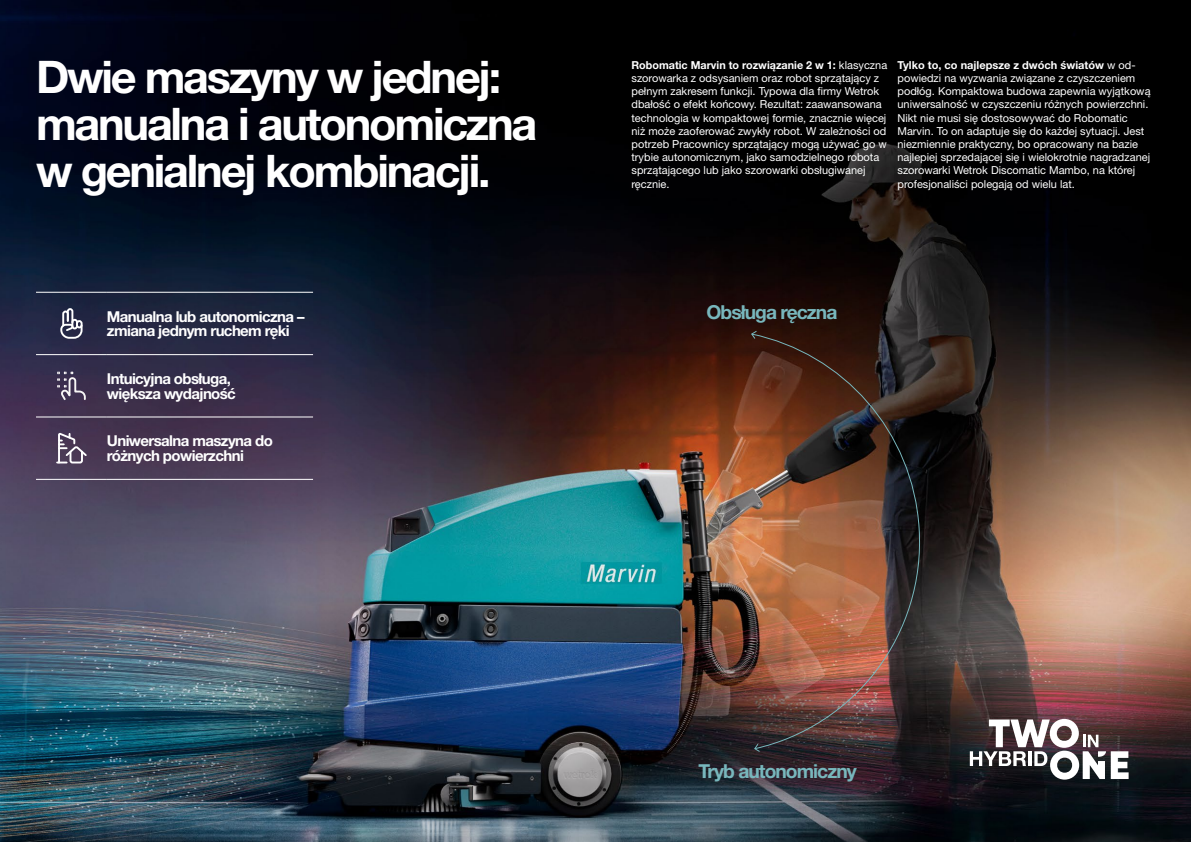
<style>
.page{position:relative;width:1191px;height:842px;background:#fff}
.page>*{position:absolute;margin:0;border:0;box-sizing:border-box;transform-origin:0 0}
.t1{font:700 45px/47px "Helvetica Neue LT Pro";letter-spacing:-.05em;color:#fff}
.t2{font:700 19.2px "Helvetica Neue LT Pro";letter-spacing:-.05em;color:#78b7bd}
.t3{font:700 15px/15px "Helvetica Neue LT Pro";letter-spacing:-.04em;color:#fff}
.t4{font:11px/13.2px "Helvetica Neue LT Pro";color:#fff}
.s1{font-weight:700}
</style>
<div class="page">
<img style="left:0;top:0;width:1191px;height:842px">
<img style="left:750px;top:333px;width:175px;height:417px">
<svg style="left:753px;top:743px;width:8px;height:10px"></svg>
<svg style="left:750px;top:330px;width:8px;height:10px"></svg>
<svg style="left:969px;top:719px;width:159px;height:61px"></svg>
<hr style="left:36px;top:292px;width:71px;height:1px;background:#fff">
<hr style="left:107px;top:292px;width:206px;height:1px;background:#fff">
<hr style="left:36px;top:354px;width:71px;height:1px;background:#fff">
<hr style="left:107px;top:354px;width:206px;height:1px;background:#fff">
<hr style="left:36px;top:417px;width:71px;height:1px;background:#fff">
<hr style="left:107px;top:417px;width:206px;height:1px;background:#fff">
<hr style="left:36px;top:479px;width:71px;height:1px;background:#fff">
<hr style="left:107px;top:479px;width:206px;height:1px;background:#fff">
<svg style="left:60px;top:308px;width:23px;height:31px"></svg>
<svg style="left:56px;top:370px;width:31px;height:31px"></svg>
<svg style="left:57px;top:433px;width:30px;height:30px"></svg>
<p class="t1" style="left:36px;top:53px;width:467px">Dwie maszyny w jednej:</p>
<p class="t1" style="left:36px;top:100px;width:503px">manualna i autonomiczna w genialnej kombinacji.</p>
<p class="t4" style="left:631px;top:58px;width:257px"><span class="s1">Robomatic Marvin to rozwiązanie 2 w 1:</span> klasyczna szorowarka z odsysaniem oraz robot sprzątający z pełnym zakresem funkcji. Typowa dla firmy Wetrok dbałość o efekt końcowy. Rezultat: zaawansowana technologia w kompaktowej formie, znacznie więcej niż może zaoferować zwykły robot. W zależności od potrzeb Pracownicy sprzątający mogą używać go w trybie autonomicznym, jako samodzielnego robota sprzątającego lub jako szorowarki obsługiwanej ręcznie.</p>
<p class="t4" style="left:897px;top:58px;width:254px"><span class="s1">Tylko to, co najlepsze z dwóch światów</span> w od&shy;powiedzi na wyzwania związane z czyszczeniem podłóg. Kompaktowa budowa zapewnia wyjątkową uniwersalność w czyszczeniu różnych powierzchni.<br>Nikt nie musi się dostosowywać do Robomatic Marvin. To on adaptuje się do każdej sytuacji. Jest niezmiennie praktyczny, bo opracowany na bazie najlepiej sprzedającej się i wielokrotnie nagradzanej szorowarki Wetrok Discomatic Mambo, na której profesjonaliści polegają od wielu lat.</p>
<p class="t3" style="left:107px;top:309px;width:199px">Manualna lub autonomiczna –</p>
<p class="t2" style="left:706px;top:301px;width:132px">Obsługa ręczna</p>
<p class="t3" style="left:107px;top:323px;width:184px">zmiana jednym ruchem ręki</p>
<p class="t3" style="left:107px;top:370px;width:130px">Intuicyjna obsługa, większa wydajność</p>
<p class="t3" style="left:107px;top:433px;width:167px">Uniwersalna maszyna do różnych powierzchni</p>
<p class="t2" style="left:698px;top:760px;width:160px">Tryb autonomiczny</p>
</div>
